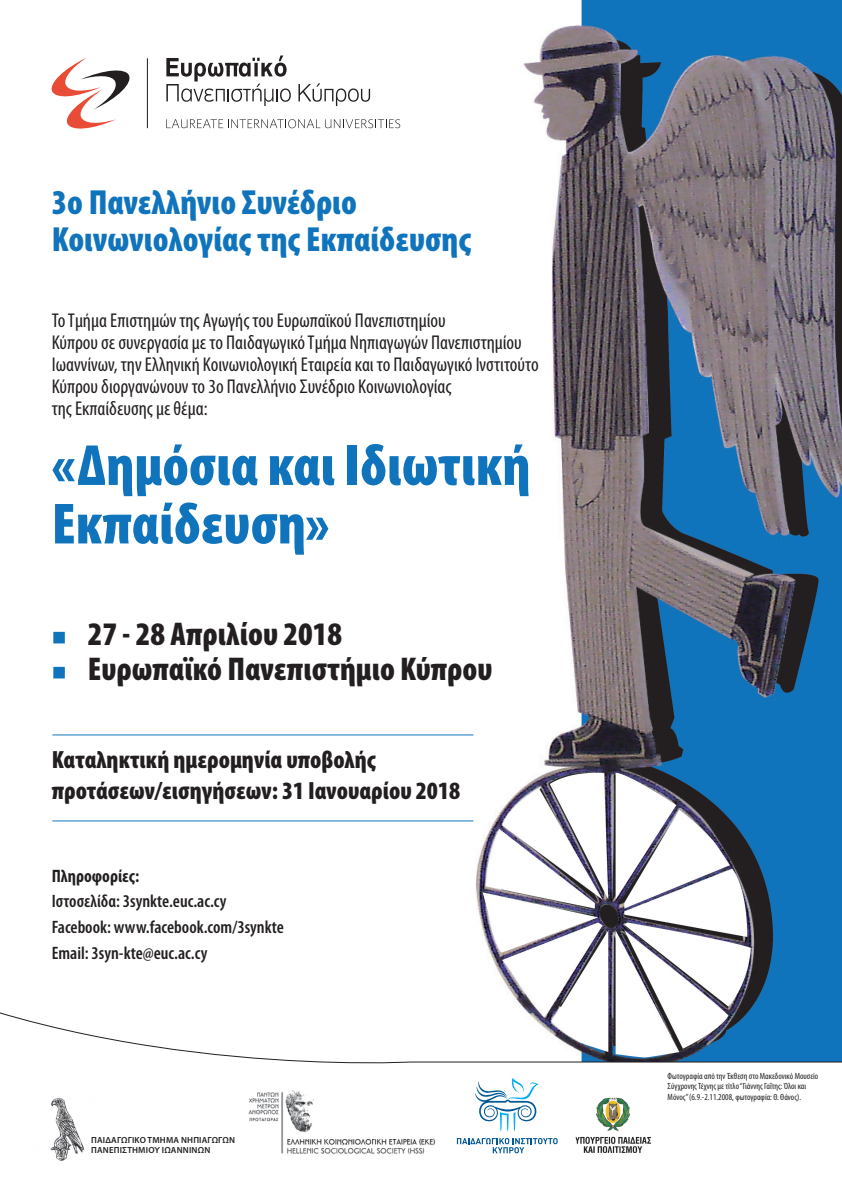
<style>
.page{position:relative;width:842px;height:1191px;background:#fff}
.page>*{position:absolute;margin:0;border:0;box-sizing:border-box;transform-origin:0 0}
.t1{font:900 condensed 58.5px/58.5px "Myriad Pro";color:#1074bc}
.t2{font:900 condensed 35px/37px "Myriad Pro";color:#1074bc}
.t3{font:900 condensed 33px "Myriad Pro";color:#231f20}
.t4{font:900 condensed 25px/31.2px "Myriad Pro";color:#231f20}
.t5{font:condensed 20px/22px "Myriad Pro";color:#231f20}
.t6{font:600 condensed 18px/25.7px "Myriad Pro";color:#231f20}
.t7{font:700 condensed 18px "Myriad Pro";color:#231f20}
.t8{font:condensed 9px/10.8px "Myriad Pro";color:#231f20}
.t9{font:600 8.8px/10.6px "Myriad Pro";letter-spacing:.02em;color:#231f20}
.s1{color:#1074bc}
</style>
<div class="page">
<img style="left:466px;top:0;width:376px;height:968px">
<svg style="left:0;top:968px;width:842px;height:186px"></svg>
<svg style="left:52px;top:57px;width:78px;height:72px"></svg>
<hr style="left:147px;top:58px;width:1px;height:70px;background:#231f20">
<svg style="left:166px;top:119px;width:234px;height:9px"></svg>
<svg style="left:166px;top:55px;width:125px;height:51px"></svg>
<svg style="left:298px;top:83px;width:72px;height:23px"></svg>
<hr style="left:52px;top:734px;width:421px;height:1px;background:#1074bc">
<hr style="left:52px;top:820px;width:421px;height:1px;background:#1074bc">
<img style="left:247px;top:1088px;width:202px;height:66px">
<img style="left:31px;top:1094px;width:66px;height:67px">
<svg style="left:457px;top:1138px;width:101px;height:15px"></svg>
<svg style="left:475px;top:1077px;width:64px;height:54px"></svg>
<img style="left:576px;top:1097px;width:75px;height:56px">
<h2 class="t2" style="left:52px;top:184px;width:421px">3ο Πανελλήνιο Συνέδριο<br>Κοινωνιολογίας της Εκπαίδευσης</h2>
<p class="t5" style="left:52px;top:310px;width:488px">Το Τμήμα Επιστημών της Αγωγής του Ευρωπαϊκού Πανεπιστημίου<br>Κύπρου σε συνεργασία με το Παιδαγωγικό Τμήμα Νηπιαγωγών Πανεπιστημίου Ιωαννίνων, την Ελληνική Κοινωνιολογική Εταιρεία και το Παιδαγωγικό Ινστιτούτο Κύπρου διοργανώνουν το 3ο Πανελλήνιο Συνέδριο Κοινωνιολογίας<br>της Εκπαίδευσης με θέμα:</p>
<h1 class="t1" style="left:52px;top:437px;width:480px">«Δημόσια και Ιδιωτική<br>Εκπαίδευση»</h1>
<h3 class="t3" style="left:52px;top:615px;width:292px"><span class="s1">■</span> 27 - 28 Απριλίου 2018</h3>
<h3 class="t3" style="left:52px;top:650px;width:442px"><span class="s1">■</span> Ευρωπαϊκό Πανεπιστήμιο Κύπρου</h3>
<p class="t4" style="left:52px;top:744px;width:410px">Καταληκτική ημερομηνία υποβολής προτάσεων/εισηγήσεων: 31 Ιανουαρίου 2018</p>
<p class="t7" style="left:52px;top:866px;width:89px">Πληροφορίες:</p>
<p class="t6" style="left:52px;top:889px;width:234px">Ιστοσελίδα: 3synkte.euc.ac.cy<br>Facebook: www.facebook.com/3synkte<br>Email: 3syn-kte@euc.ac.cy</p>
<p class="t9" style="left:91px;top:1134px;width:145px">ΠΑΙΔΑΓΩΓΙΚΌ ΤΜΉΜΑ ΝΗΠΙΑΓΩΓΏΝ<br>ΠΑΝΕΠΙΣΤΗΜΊΟΥ ΙΩΑΝΝΊΝΩΝ</p>
<p class="t8" style="left:668px;top:1070px;width:152px">Φωτογραφία από την Έκθεση στο Μακεδονικό Μουσείο<br>Σύγχρονης Τέχνης με τίτλο “Γιάννης Γαΐτης: Όλοι και<br>Μόνος” (6.9.-2.11.2008, φωτογραφία: Θ. Θάνος).</p>
</div>
